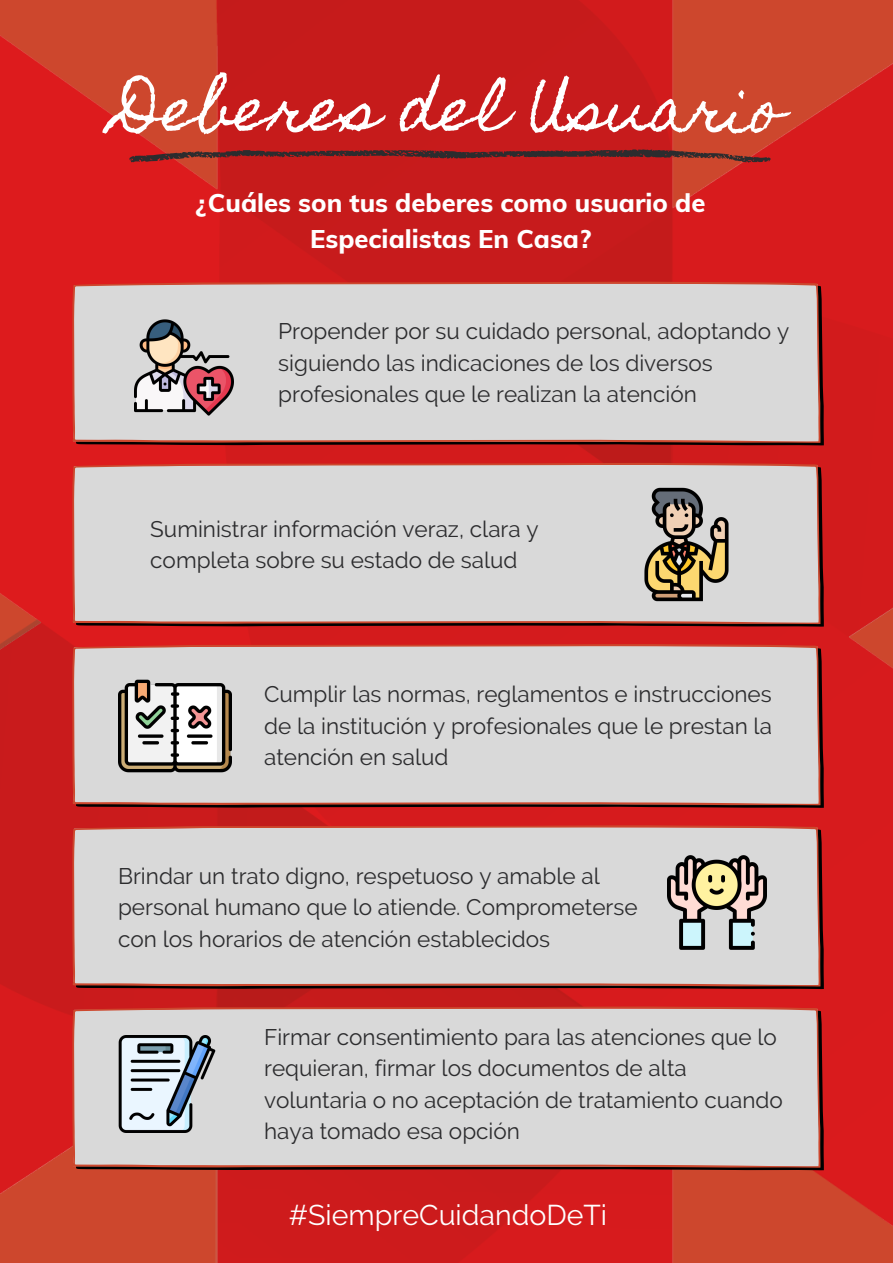
<style>
.page{position:relative;width:893px;height:1263px;background:#fff}
.page>*{position:absolute;margin:0;border:0;box-sizing:border-box;transform-origin:0 0}
.t1{font:60px "Homemade Apple";color:#fff}
.t2{font:28.5px "Raleway";color:#fff}
.t3{font:800 25.58px/35.5px "Muli";color:#fff;text-align:center}
.t4{font:22.5px/31.5px "Raleway";color:#2c2c2e}
</style>
<div class="page">
<img style="left:0;top:0;width:893px;height:1263px">
<svg style="left:129px;top:131px;width:642px;height:53px;background:#ba2420"></svg>
<div style="left:72px;top:1006px;width:748px;height:162px;background:#d9d9d9"></div>
<svg style="left:76px;top:829px;width:748px;height:160px;background:#370807"></svg>
<div style="left:72px;top:825px;width:748px;height:161px;background:#d9d9d9"></div>
<svg style="left:76px;top:648px;width:748px;height:160px;background:#410808"></svg>
<div style="left:72px;top:644px;width:748px;height:161px;background:#d9d9d9"></div>
<svg style="left:76px;top:467px;width:748px;height:160px;background:#4d090a"></svg>
<div style="left:72px;top:463px;width:748px;height:161px;background:#d9d9d9"></div>
<div style="left:72px;top:282px;width:748px;height:161px;background:#d9d9d9"></div>
<img style="left:134px;top:318px;width:100px;height:99px">
<img style="left:629px;top:487px;width:116px;height:116px">
<img style="left:667px;top:852px;width:100px;height:100px">
<img style="left:118px;top:1035px;width:97px;height:98px">
<img style="left:118px;top:669px;width:113px;height:114px">
<p class="t1" style="left:116px;top:74px;width:669px">Deberes del Usuario</p>
<p class="t3" style="left:196px;top:185px;width:511px">¿Cuáles son tus deberes como usuario de<br>Especialistas En Casa?</p>
<p class="t4" style="left:278px;top:315px;width:512px">Propender por su cuidado personal, adoptando y siguiendo las indicaciones de los diversos profesionales que le realizan la atención</p>
<p class="t4" style="left:150px;top:513px;width:390px">Suministrar información veraz, clara y completa sobre su estado de salud</p>
<p class="t4" style="left:264px;top:679px;width:509px;text-align:justify">Cumplir las normas, reglamentos e instrucciones de la institución y profesionales que le prestan la atención en salud</p>
<p class="t4" style="left:118px;top:860px;width:521px">Brindar un trato digno, respetuoso y amable al personal humano que lo atiende. Comprometerse con los horarios de atención establecidos</p>
<p class="t4" style="left:264px;top:1021px;width:520px">Firmar consentimiento para las atenciones que lo requieran, firmar los documentos de alta voluntaria o no aceptación de tratamiento cuando</p>
<p class="t4" style="left:264px;top:1115px;width:257px">haya tomado esa opción</p>
<p class="t2" style="left:289px;top:1198px;width:320px">#SiempreCuidandoDeTi</p>
</div>
